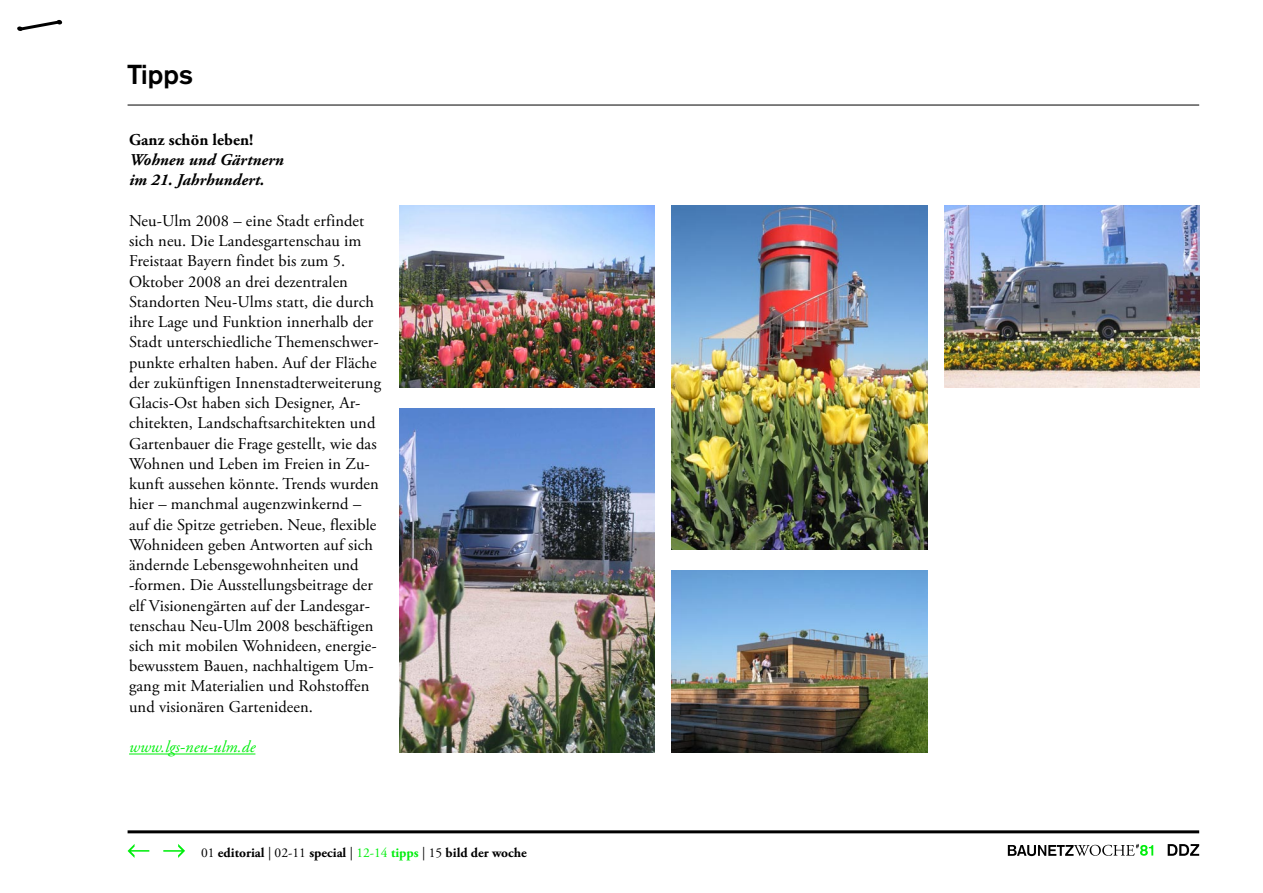
<style>
.page{position:relative;width:1263px;height:893px;background:#fff}
.page>*{position:absolute;margin:0;border:0;box-sizing:border-box;transform-origin:0 0}
.t1{font:700 27px "Akzidenz Grotesk";letter-spacing:.005em;color:#000}
.t2{font:16.5px/20.2px "Adobe Garamond Pro";letter-spacing:.005em;color:#000}
.t3{font:italic 700 16.5px/20.2px "Adobe Garamond Pro";letter-spacing:.005em;color:#000}
.t4{font:italic 16.5px "Adobe Garamond Pro";letter-spacing:.005em;color:#00ee0d}
.t5{font:700 16.5px "Adobe Garamond Pro";letter-spacing:.005em;color:#000}
.t6{font:700 13.5px "Adobe Garamond Pro";color:#000}
.s1{font-weight:400}
.s2{font-weight:400;color:#00ee0d}
.s3{color:#00ee0d}
</style>
<div class="page">
<svg style="left:17px;top:20px;width:46px;height:11px"></svg>
<hr style="left:128px;top:830px;width:1071px;height:3px;background:#000">
<svg style="left:128px;top:844px;width:21px;height:14px"></svg>
<svg style="left:163px;top:844px;width:22px;height:14px"></svg>
<svg style="left:1168px;top:844px;width:31px;height:12px"></svg>
<svg style="left:1008px;top:844px;width:145px;height:12px"></svg>
<hr style="left:128px;top:105px;width:1071px;height:1px;background:#000">
<hr style="left:129px;top:754px;width:126px;height:1px;background:#00ee0d">
<img style="left:672px;top:570px;width:255px;height:182px">
<img style="left:672px;top:206px;width:255px;height:344px">
<img style="left:400px;top:408px;width:255px;height:344px">
<img style="left:944px;top:206px;width:255px;height:182px">
<img style="left:400px;top:206px;width:255px;height:182px">
<h1 class="t1" style="left:128px;top:59px;width:67px">Tipps</h1>
<p class="t5" style="left:129px;top:130px;width:126px">Ganz schön leben!</p>
<p class="t3" style="left:129px;top:150px;width:156px">Wohnen und Gärtnern im 21. Jahrhundert.</p>
<p class="t2" style="left:129px;top:211px;width:253px">Neu-Ulm 2008 – eine Stadt erfindet sich neu. Die Landesgartenschau im Freistaat Bayern findet bis zum 5.<br>Oktober 2008 an drei dezentralen Standorten Neu-Ulms statt, die durch ihre Lage und Funktion innerhalb der Stadt unterschiedliche Themenschwer&shy;punkte erhalten haben. Auf der Fläche der zukünftigen Innenstadterweiterung Glacis-Ost haben sich Designer, Ar&shy;chitekten, Landschaftsarchitekten und Gartenbauer die Frage gestellt, wie das Wohnen und Leben im Freien in Zu&shy;kunft aussehen könnte. Trends wurden hier – manchmal augenzwinkernd – auf die Spitze getrieben. Neue, flexible Wohnideen geben Antworten auf sich ändernde Lebensgewohnheiten und -formen. Die Ausstellungsbeitrage der elf Visionengärten auf der Landesgar&shy;tenschau Neu-Ulm 2008 beschäftigen sich mit mobilen Wohnideen, energie&shy;bewusstem Bauen, nachhaltigem Um&shy;gang mit Materialien und Rohstoffen und visionären Gartenideen.</p>
<p class="t4" style="left:129px;top:737px;width:128px">www.lgs-neu-ulm.de</p>
<p class="t6" style="left:201px;top:845px;width:327px"><span class="s1">01</span> editorial <span class="s1">| 02-11</span> special <span class="s1">|</span> <span class="s2">12-14</span> <span class="s3">tipps</span> <span class="s1">| 15</span> bild der woche</p>
</div>
